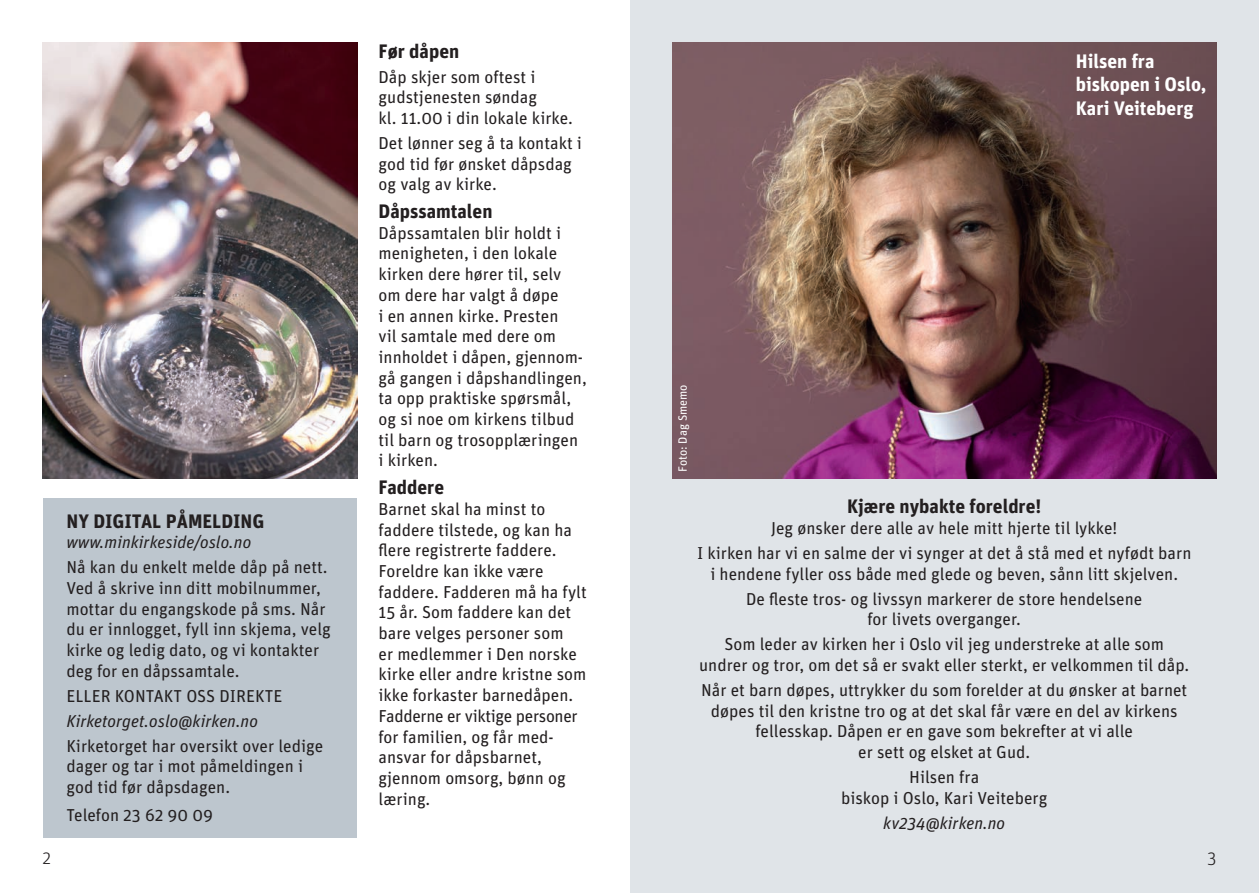
<style>
.page{position:relative;width:1259px;height:893px;background:#fff}
.page>*{position:absolute;margin:0;border:0;box-sizing:border-box;transform-origin:0 0}
.t1{font:700 19.5px "Unit Pro";color:#231f20}
.t2{font:700 19.5px/23.4px "Unit Pro";color:#fff}
.t3{font:300 18px "Unit Pro";color:#231f20}
.t4{font:17.25px/20.7px "Unit Pro";color:#231f20}
.t5{font:italic 17.25px "Unit Pro";color:#231f20}
.t6{font:12px "Unit Pro";color:#fff}
</style>
<div class="page">
<div style="left:630px;top:0;width:629px;height:893px;background:#e0e4e8"></div>
<div style="left:43px;top:498px;width:313px;height:340px;background:#bdc6ce"></div>
<img style="left:43px;top:43px;width:314px;height:435px">
<img style="left:672px;top:43px;width:544px;height:435px">
<p class="t1" style="left:66px;top:508px;width:199px">NY DIGITAL PÅMELDING</p>
<p class="t5" style="left:66px;top:532px;width:186px">www.minkirkeside/oslo.no</p>
<p class="t4" style="left:66px;top:557px;width:266px">Nå kan du enkelt melde dåp på nett.<br>Ved å skrive inn ditt mobilnummer, mottar du engangskode på sms. Når du er innlogget, fyll inn skjema, velg kirke og ledig dato, og vi kontakter deg for en dåpssamtale.</p>
<p class="t4" style="left:66px;top:685px;width:217px">ELLER KONTAKT OSS DIREKTE</p>
<p class="t5" style="left:66px;top:710px;width:193px">Kirketorget.oslo@kirken.no</p>
<p class="t4" style="left:66px;top:735px;width:258px">Kirketorget har oversikt over ledige dager og tar i mot påmeldingen i god tid før dåpsdagen.</p>
<p class="t4" style="left:66px;top:804px;width:148px">Telefon 23 62 90 09</p>
<p class="t1" style="left:378px;top:38px;width:82px">Før dåpen</p>
<p class="t4" style="left:378px;top:66px;width:196px">Dåp skjer som oftest i gudstjenesten søndag<br>kl. 11.00 i din lokale kirke.</p>
<p class="t4" style="left:378px;top:132px;width:205px">Det lønner seg å ta kontakt i god tid før ønsket dåpsdag og valg av kirke.</p>
<p class="t1" style="left:378px;top:199px;width:115px">Dåpssamtalen</p>
<p class="t4" style="left:378px;top:222px;width:210px">Dåpssamtalen blir holdt i menigheten, i den lokale kirken dere hører til, selv om dere har valgt å døpe<br>i en annen kirke. Presten<br>vil samtale med dere om innholdet i dåpen, gjennom&shy;gå gangen i dåpshandlingen, ta opp praktiske spørsmål, og si noe om kirkens tilbud til barn og trosopplæringen i kirken.</p>
<p class="t1" style="left:378px;top:475px;width:67px">Faddere</p>
<p class="t4" style="left:378px;top:498px;width:210px">Barnet skal ha minst to faddere tilstede, og kan ha flere registrerte faddere.<br>Foreldre kan ikke være faddere. Fadderen må ha fylt<br>15 år. Som faddere kan det bare velges personer som<br>er medlemmer i Den norske kirke eller andre kristne som ikke forkaster barnedåpen.<br>Fadderne er viktige personer for familien, og får med&shy;ansvar for dåpsbarnet, gjennom omsorg, bønn og læring.</p>
<p class="t1" style="left:847px;top:494px;width:196px">Kjære nybakte foreldre!</p>
<p class="t2" style="left:1076px;top:49px;width:132px">Hilsen fra biskopen i Oslo,<br>Kari Veiteberg</p>
<p class="t6" style="left:675px;top:472px;width:89px;rotate:-90deg">Foto: Dag Smemo</p>
<p class="t4" style="left:697px;top:515px;width:496px;line-height:24.9px;text-align:center">Jeg ønsker dere alle av hele mitt hjerte til lykke!<br>I kirken har vi en salme der vi synger at det å stå med et nyfødt barn</p>
<p class="t4" style="left:710px;top:561px;width:469px;line-height:24.9px;text-align:center">i hendene fyller oss både med glede og beven, sånn litt skjelven.<br>De fleste tros- og livssyn markerer de store hendelsene</p>
<p class="t4" style="left:724px;top:607px;width:441px;line-height:24.9px;text-align:center">for livets overganger.<br>Som leder av kirken her i Oslo vil jeg understreke at alle som</p>
<p class="t4" style="left:699px;top:652px;width:492px;line-height:24.9px">undrer og tror, om det så er svakt eller sterkt, er velkommen til dåp.<br>Når et barn døpes, uttrykker du som forelder at du ønsker at barnet</p>
<p class="t4" style="left:711px;top:700px;width:468px;text-align:center">døpes til den kristne tro og at det skal får være en del av kirkens fellesskap. Dåpen er en gave som bekrefter at vi alle<br>er sett og elsket at Gud.</p>
<p class="t4" style="left:841px;top:766px;width:208px;text-align:center">Hilsen fra<br>biskop i Oslo, Kari Veiteberg</p>
<p class="t5" style="left:883px;top:812px;width:123px">kv234@kirken.no</p>
<p class="t3" style="left:43px;top:848px;width:10px">2</p>
<p class="t3" style="left:1207px;top:848px;width:10px">3</p>
</div>
